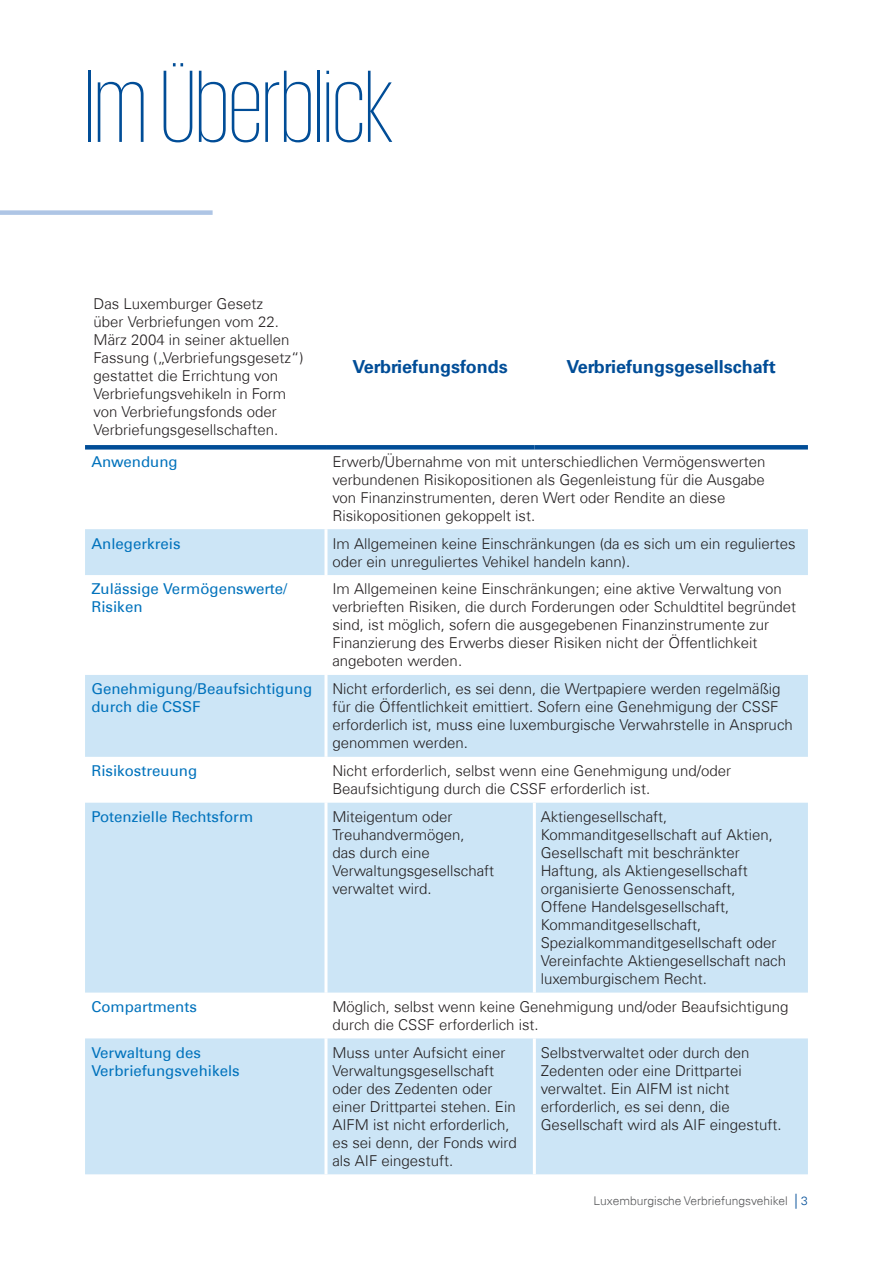
<style>
.page{position:relative;width:893px;height:1263px;background:#fff}
.page>*{position:absolute;margin:0;border:0;box-sizing:border-box;transform-origin:0 0}
.t1{font:200 105px "KPMG";color:#014d97}
.t2{font:700 18px "Universfor KPMG";color:#014d97}
.t3{font:300 15px/18px "Universfor KPMG";color:#231f20}
.t4{font:15px/18px "Universfor KPMG";color:#0072bc}
.t5{font:300 12px "Univers 45";color:#57585a}
.s1{font-size:15px;color:#014d97}
.s2{color:#014d97}
</style>
<div class="page">
<div style="left:0;top:210px;width:213px;height:5px;background:#aec5e5"></div>
<svg style="left:85px;top:529px;width:723px;height:645px;fill:#cce5f6"></svg>
<div style="left:85px;top:445px;width:241px;height:5px;background:#014d97"></div>
<div style="left:326px;top:445px;width:208px;height:5px;background:#014d97"></div>
<div style="left:534px;top:445px;width:274px;height:5px;background:#014d97"></div>
<hr style="left:324px;top:529px;width:3px;height:46px;background:#fff">
<hr style="left:324px;top:575px;width:3px;height:100px;background:#fff">
<hr style="left:324px;top:675px;width:3px;height:82px;background:#fff">
<hr style="left:324px;top:757px;width:3px;height:46px;background:#fff">
<hr style="left:324px;top:803px;width:3px;height:189px;background:#fff">
<hr style="left:533px;top:803px;width:3px;height:189px;background:#fff">
<hr style="left:324px;top:992px;width:3px;height:46px;background:#fff">
<hr style="left:324px;top:1038px;width:3px;height:136px;background:#fff">
<hr style="left:533px;top:1038px;width:3px;height:136px;background:#fff">
<h1 class="t1" style="left:85px;top:57px;width:309px">Im Überblick</h1>
<p class="t3" style="left:94px;top:294px;width:212px">Das Luxemburger Gesetz<br>über Verbriefungen vom 22.<br>März 2004 in seiner aktuellen<br>Fassung („Verbriefungsgesetz“) gestattet die Errichtung von<br>Verbriefungsvehikeln in Form von Verbriefungsfonds oder<br>Verbriefungsgesellschaften.</p>
<p class="t2" style="left:352px;top:356px;width:157px">Verbriefungsfonds</p>
<p class="t2" style="left:566px;top:356px;width:211px">Verbriefungsgesellschaft</p>
<p class="t4" style="left:91px;top:452px;width:88px">Anwendung</p>
<p class="t3" style="left:332px;top:452px;width:435px">Erwerb/Übernahme von mit unterschiedlichen Vermögenswerten verbundenen Risikopositionen als Gegenleistung für die Ausgabe von Finanzinstrumenten, deren Wert oder Rendite an diese Risikopositionen gekoppelt ist.</p>
<p class="t4" style="left:91px;top:534px;width:91px">Anlegerkreis</p>
<p class="t3" style="left:332px;top:534px;width:465px">Im Allgemeinen keine Einschränkungen (da es sich um ein reguliertes oder ein unreguliertes Vehikel handeln kann).</p>
<p class="t4" style="left:91px;top:580px;width:198px">Zulässige Vermögenswerte/<br>Risiken</p>
<p class="t3" style="left:332px;top:580px;width:465px">Im Allgemeinen keine Einschränkungen; eine aktive Verwaltung von verbrieften Risiken, die durch Forderungen oder Schuldtitel begründet sind, ist möglich, sofern die ausgegebenen Finanzinstrumente zur Finanzierung des Erwerbs dieser Risiken nicht der Öffentlichkeit angeboten werden.</p>
<p class="t4" style="left:91px;top:680px;width:222px">Genehmigung/Beaufsichtigung durch die CSSF</p>
<p class="t3" style="left:332px;top:680px;width:462px">Nicht erforderlich, es sei denn, die Wertpapiere werden regelmäßig für die Öffentlichkeit emittiert. Sofern eine Genehmigung der CSSF erforderlich ist, muss eine luxemburgische Verwahrstelle in Anspruch genommen werden.</p>
<p class="t4" style="left:91px;top:762px;width:107px">Risikostreuung</p>
<p class="t3" style="left:332px;top:762px;width:400px">Nicht erforderlich, selbst wenn eine Genehmigung und/oder<br>Beaufsichtigung durch die CSSF erforderlich ist.</p>
<p class="t4" style="left:91px;top:808px;width:163px">Potenzielle Rechtsform</p>
<p class="t3" style="left:332px;top:808px;width:163px">Miteigentum oder<br>Treuhandvermögen,<br>das durch eine<br>Verwaltungsgesellschaft verwaltet wird.</p>
<p class="t3" style="left:541px;top:808px;width:247px">Aktiengesellschaft,<br>Kommanditgesellschaft auf Aktien,<br>Gesellschaft mit beschränkter<br>Haftung, als Aktiengesellschaft organisierte Genossenschaft,<br>Offene Handelsgesellschaft,<br>Kommanditgesellschaft,<br>Spezialkommanditgesellschaft oder<br>Vereinfachte Aktiengesellschaft nach luxemburgischem Recht.</p>
<p class="t4" style="left:91px;top:998px;width:107px">Compartments</p>
<p class="t3" style="left:332px;top:997px;width:457px">Möglich, selbst wenn keine Genehmigung und/oder Beaufsichtigung durch die CSSF erforderlich ist.</p>
<p class="t4" style="left:91px;top:1043px;width:150px">Verwaltung des<br>Verbriefungsvehikels</p>
<p class="t3" style="left:332px;top:1043px;width:186px">Muss unter Aufsicht einer<br>Verwaltungsgesellschaft oder des Zedenten oder einer Drittpartei stehen. Ein<br>AIFM ist nicht erforderlich, es sei denn, der Fonds wird als AIF eingestuft.</p>
<p class="t3" style="left:541px;top:1043px;width:242px">Selbstverwaltet oder durch den<br>Zedenten oder eine Drittpartei verwaltet. Ein AIFM ist nicht erforderlich, es sei denn, die<br>Gesellschaft wird als AIF eingestuft.</p>
<p class="t5" style="left:594px;top:1193px;width:216px">Luxemburgische Verbriefungsvehikel <span class="s1">|</span> <span class="s2">3</span></p>
</div>
